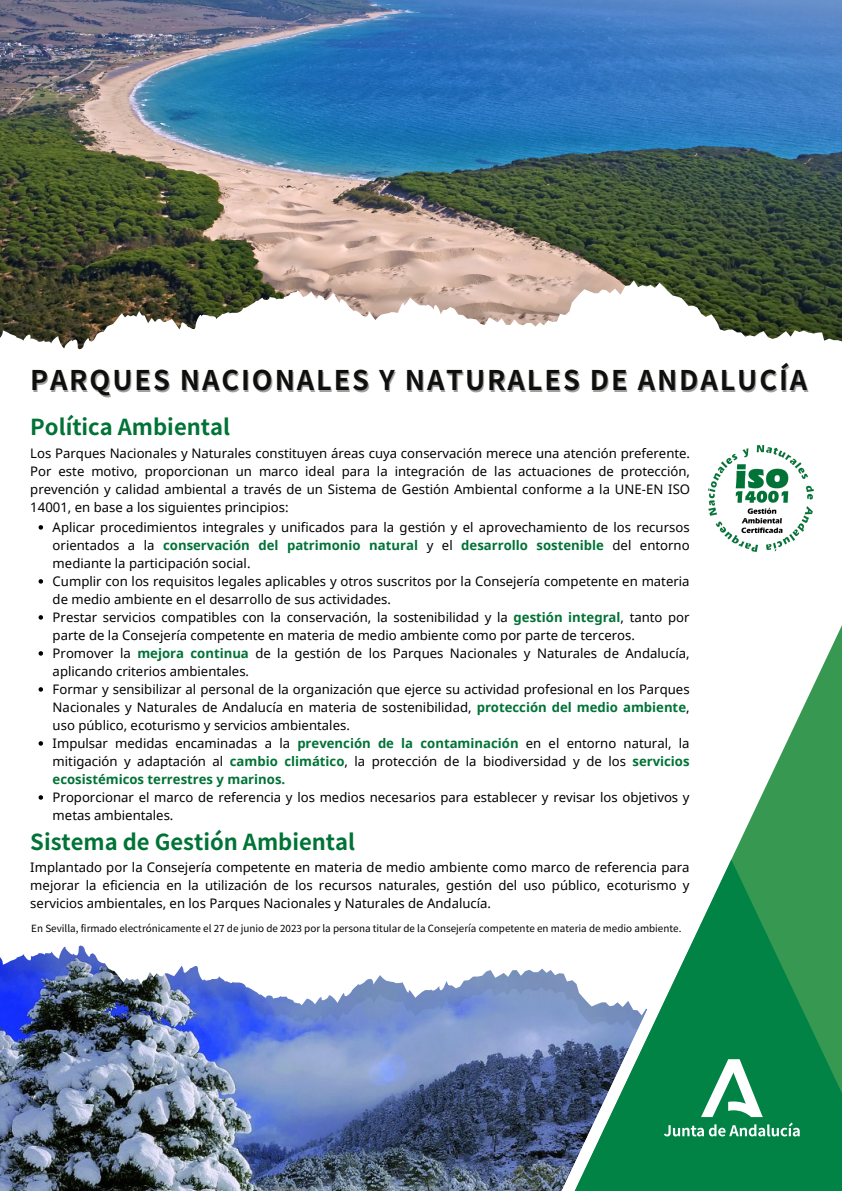
<style>
.page{position:relative;width:842px;height:1191px;background:#fff}
.page>*{position:absolute;margin:0;border:0;box-sizing:border-box;transform-origin:0 0}
.t1{font:700 27.1px "Noto Sans HK";letter-spacing:.07em;color:#0f0f0e}
.t2{font:700 22px "Noto Sans HK";color:#007336}
.t3{font:13.1px/18px "Noto Sans";color:#000;text-align:justify}
.t4{font:9.9px "Noto Sans HK";color:#000}
.s1{font-weight:700;color:#007336}
</style>
<div class="page">
<img style="left:0;top:1034px;width:556px;height:156px">
<img style="left:0;top:1015px;width:556px;height:19px">
<img style="left:0;top:945px;width:556px;height:70px">
<svg style="left:556px;top:973px;width:19px;height:217px"></svg>
<svg style="left:731px;top:625px;width:111px;height:234px"></svg>
<svg style="left:575px;top:859px;width:267px;height:331px"></svg>
<svg style="left:645px;top:1059px;width:155px;height:88px"></svg>
<img style="left:0;top:0;width:842px;height:262px">
<svg style="left:0;top:262px;width:842px;height:18px"></svg>
<svg style="left:0;top:280px;width:842px;height:70px"></svg>
<img style="left:709px;top:445px;width:105px;height:106px">
<svg style="left:39px;top:525px;width:4px;height:4px"></svg>
<svg style="left:39px;top:579px;width:4px;height:4px"></svg>
<svg style="left:39px;top:615px;width:4px;height:4px"></svg>
<svg style="left:39px;top:651px;width:4px;height:4px"></svg>
<svg style="left:39px;top:687px;width:4px;height:4px"></svg>
<svg style="left:39px;top:741px;width:4px;height:4px"></svg>
<svg style="left:39px;top:795px;width:4px;height:4px"></svg>
<p class="t1" style="left:30px;top:359px;width:779px">PARQUES NACIONALES Y NATURALES DE ANDALUCÍA</p>
<p class="t2" style="left:30px;top:409px;width:201px">Política Ambiental</p>
<p class="t3" style="left:30px;top:443px;width:661px">Los Parques Nacionales y Naturales constituyen áreas cuya conservación merece una atención preferente.<br>Por este motivo, proporcionan un marco ideal para la integración de las actuaciones de protección, prevención y calidad ambiental a través de un Sistema de Gestión Ambiental conforme a la UNE-EN ISO 14001, en base a los siguientes principios:</p>
<p class="t3" style="left:53px;top:517px;width:638px">Aplicar procedimientos integrales y unificados para la gestión y el aprovechamiento de los recursos orientados a la <span class="s1">conservación del patrimonio natural</span> y el <span class="s1">desarrollo sostenible</span> del entorno mediante la participación social.</p>
<p class="t3" style="left:53px;top:571px;width:638px">Cumplir con los requisitos legales aplicables y otros suscritos por la Consejería competente en materia de medio ambiente en el desarrollo de sus actividades.</p>
<p class="t3" style="left:53px;top:607px;width:638px">Prestar servicios compatibles con la conservación, la sostenibilidad y la <span class="s1">gestión integral</span>, tanto por parte de la Consejería competente en materia de medio ambiente como por parte de terceros.</p>
<p class="t3" style="left:53px;top:643px;width:638px">Promover la <span class="s1">mejora continua</span> de la gestión de los Parques Nacionales y Naturales de Andalucía, aplicando criterios ambientales.</p>
<p class="t3" style="left:53px;top:679px;width:638px">Formar y sensibilizar al personal de la organización que ejerce su actividad profesional en los Parques Nacionales y Naturales de Andalucía en materia de sostenibilidad, <span class="s1">protección del medio ambiente</span>, uso público, ecoturismo y servicios ambientales.</p>
<p class="t3" style="left:53px;top:733px;width:638px">Impulsar medidas encaminadas a la <span class="s1">prevención de la contaminación</span> en el entorno natural, la mitigación y adaptación al <span class="s1">cambio climático</span>, la protección de la biodiversidad y de los <span class="s1">servicios ecosistémicos terrestres y marinos.</span></p>
<p class="t3" style="left:53px;top:787px;width:638px">Proporcionar el marco de referencia y los medios necesarios para establecer y revisar los objetivos y metas ambientales.</p>
<p class="t2" style="left:30px;top:824px;width:326px">Sistema de Gestión Ambiental</p>
<p class="t3" style="left:30px;top:858px;width:661px">Implantado por la Consejería competente en materia de medio ambiente como marco de referencia para mejorar la eficiencia en la utilización de los recursos naturales, gestión del uso público, ecoturismo y servicios ambientales, en los Parques Nacionales y Naturales de Andalucía.</p>
<p class="t4" style="left:31px;top:920px;width:652px">En Sevilla, firmado electrónicamente el 27 de junio de 2023 por la persona titular de la Consejería competente en materia de medio ambiente.</p>
</div>
